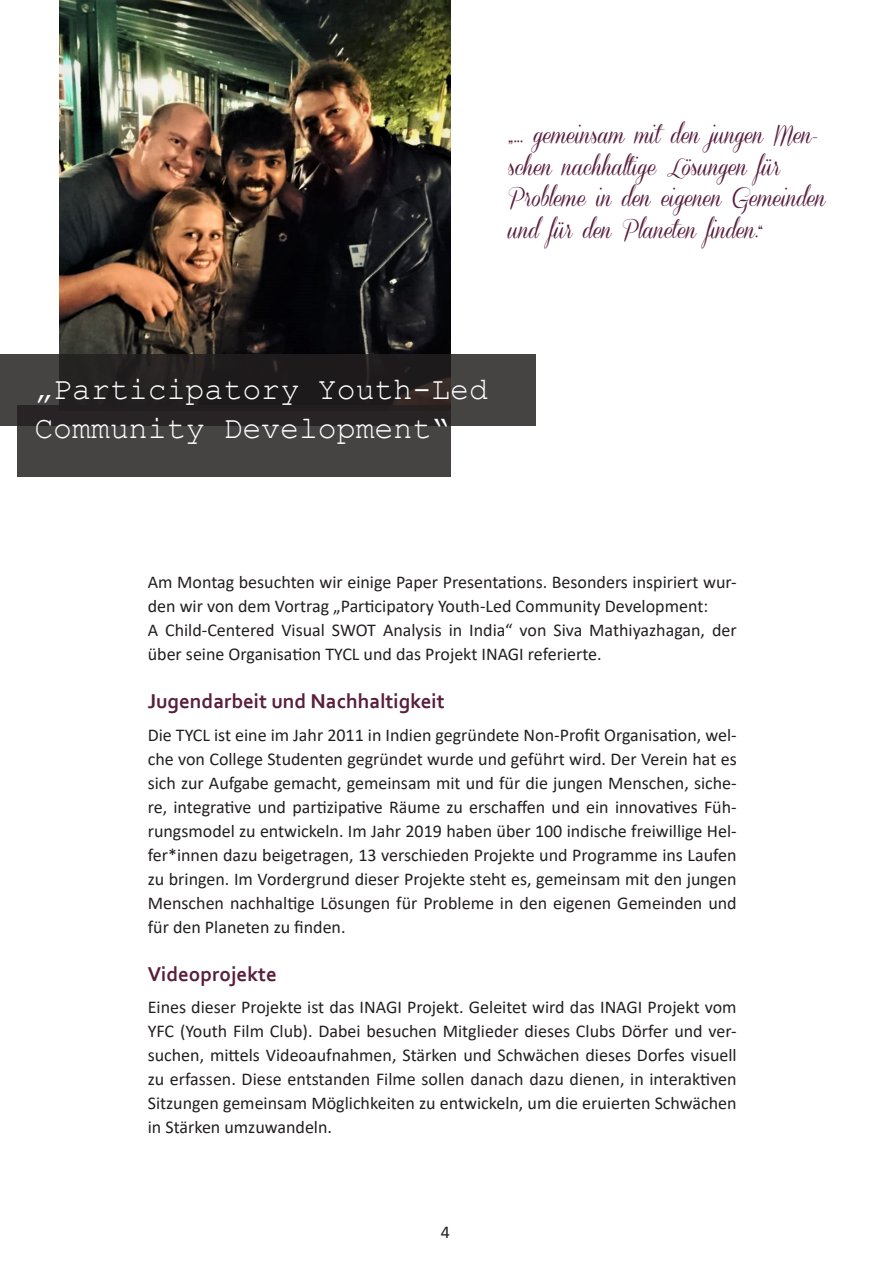
<style>
.page{position:relative;width:893px;height:1263px;background:#fff}
.page>*{position:absolute;margin:0;border:0;box-sizing:border-box;transform-origin:0 0}
.Flusstext{font:31.5px "Courier New";color:#fff}
.Brüller{font:21px/31.5px "Coneria Script Demo";color:#5a1e3d}
.Ü2{font:700 21px "Corbel";color:#5a1e3d}
.Flusstext-2{font:18px/24px "Calibri";color:#231f20}
</style>
<div class="page">
<img style="left:60px;top:0;width:391px;height:354px">
<svg style="left:0;top:354px;width:536px;height:71px;background:#2d292a"></svg>
<svg style="left:17px;top:405px;width:434px;height:72px;background:#3c3939"></svg>
<p class="Brüller" style="left:508px;top:120px;width:319px">„... gemeinsam mit den jungen Men&shy;schen nachhaltige Lösungen für<br>Probleme in den eigenen Gemeinden und für den Planeten finden.“</p>
<p class="Flusstext" style="left:34px;top:370px;width:455px">„Participatory Youth-Led</p>
<p class="Flusstext" style="left:34px;top:409px;width:417px">Community Development“</p>
<p class="Flusstext-2" style="left:148px;top:570px;width:590px">Am Montag besuchten wir einige Paper Presentations. Besonders inspiriert wur&shy;den wir von dem Vortrag „Participatory Youth-Led Community Development:</p>
<p class="Flusstext-2" style="left:148px;top:618px;width:590px">A Child-Centered Visual SWOT Analysis in India“ von Siva Mathiyazhagan, der über seine Organisation TYCL und das Projekt INAGI referierte.</p>
<p class="Ü2" style="left:148px;top:688px;width:298px">Jugendarbeit und Nachhaltigkeit</p>
<p class="Flusstext-2" style="left:148px;top:722px;width:590px;text-align:justify">Die TYCL ist eine im Jahr 2011 in Indien gegründete Non-Profit Organisation, wel&shy;che von College Studenten gegründet wurde und geführt wird. Der Verein hat es sich zur Aufgabe gemacht, gemeinsam mit und für die jungen Menschen, siche&shy;re, integrative und partizipative Räume zu erschaffen und ein innovatives Füh&shy;rungsmodel zu entwickeln. Im Jahr 2019 haben über 100 indische freiwillige Hel&shy;fer*innen dazu beigetragen, 13 verschieden Projekte und Programme ins Laufen zu bringen. Im Vordergrund dieser Projekte steht es, gemeinsam mit den jungen Menschen nachhaltige Lösungen für Probleme in den eigenen Gemeinden und für den Planeten zu finden.</p>
<p class="Ü2" style="left:148px;top:961px;width:131px">Videoprojekte</p>
<p class="Flusstext-2" style="left:148px;top:995px;width:590px;text-align:justify">Eines dieser Projekte ist das INAGI Projekt. Geleitet wird das INAGI Projekt vom YFC (Youth Film Club). Dabei besuchen Mitglieder dieses Clubs Dörfer und ver&shy;suchen, mittels Videoaufnahmen, Stärken und Schwächen dieses Dorfes visuell zu erfassen. Diese entstanden Filme sollen danach dazu dienen, in interaktiven Sitzungen gemeinsam Möglichkeiten zu entwickeln, um die eruierten Schwächen in Stärken umzuwandeln.</p>
<p class="Flusstext-2" style="left:441px;top:1220px;width:11px">4</p>
</div>
